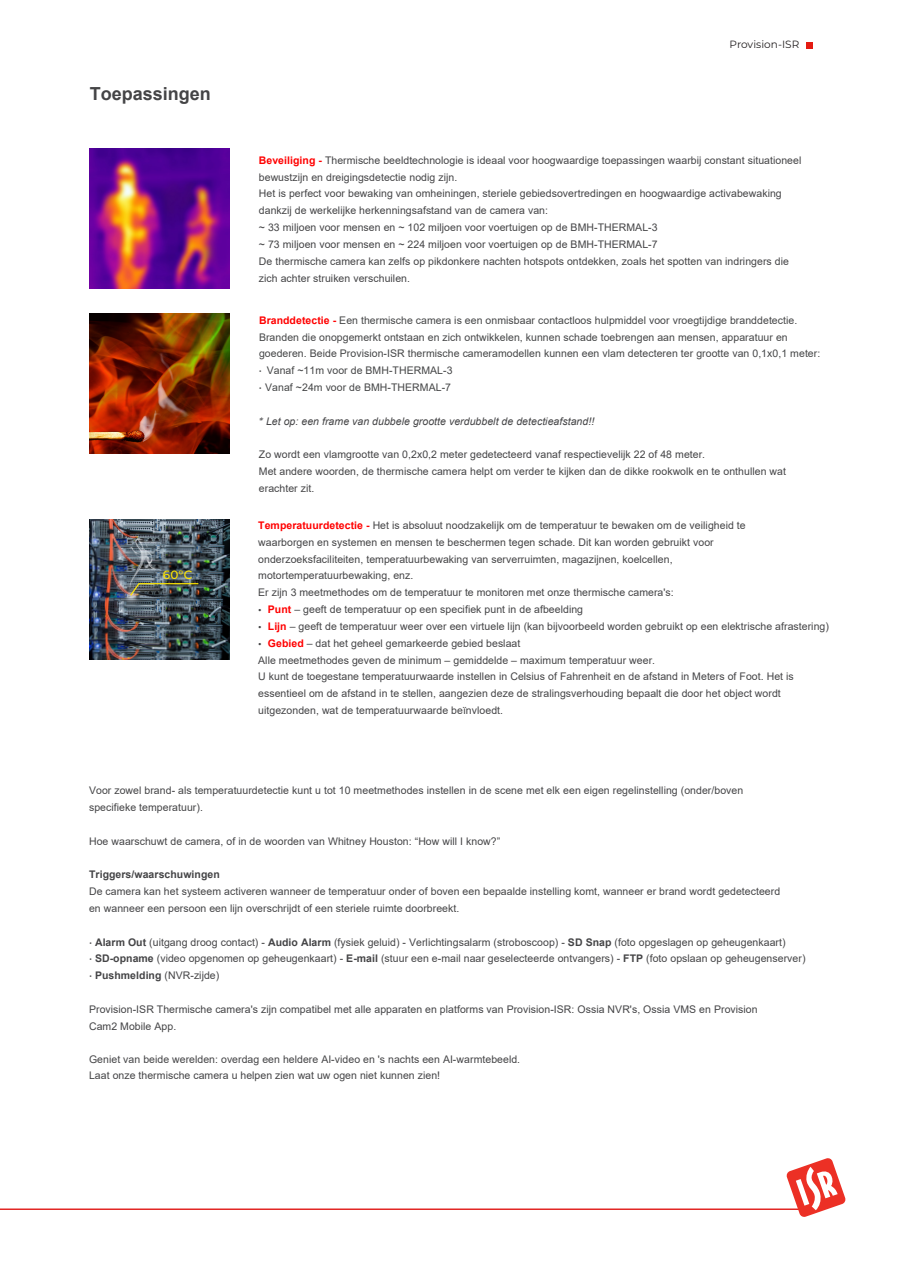
<style>
.page{position:relative;width:902px;height:1272px;background:#fff}
.page>*{position:absolute;margin:0;border:0;box-sizing:border-box;transform-origin:0 0}
.t1{font:700 18px "Arial";color:#444446}
._12_pt_dark{font:500 12px "Montserrat";color:#ffe601}
.body_7_dark{font:10.5px/16.8px "Arial";letter-spacing:.005em;color:#444446}
.body_7_dark-2{font:10.5px/16.8px "Arial";letter-spacing:.005em;color:#454647}
.body_7_dark-3{font:italic 10.5px "Arial";letter-spacing:.005em;color:#444446}
.body_7_dark-4{font:700 10.5px "Arial";letter-spacing:.005em;color:#444446}
.body_7_dark-5{font:10.5px "Montserrat";letter-spacing:.005em;color:#231f20}
.s1{font-weight:700;color:#f00}
.s2{font-family:"Montserrat"}
.s3{font-family:"Montserrat";font-weight:600}
.s4{font-weight:700}
.s5{font-family:"Montserrat";font-weight:400}
.s6{font-weight:400}
</style>
<div class="page">
<img style="left:90px;top:148px;width:140px;height:140px">
<img style="left:90px;top:313px;width:140px;height:141px">
<img style="left:89px;top:324px;width:113px;height:130px">
<img style="left:89px;top:519px;width:140px;height:140px">
<img style="left:113px;top:524px;width:49px;height:71px">
<svg style="left:114px;top:579px;width:33px;height:33px"></svg>
<svg style="left:129px;top:582px;width:70px;height:15px"></svg>
<div style="left:805px;top:42px;width:7px;height:6px;background:#e41b12"></div>
<hr style="left:0;top:1208px;width:810px;height:1px;background:#e22725">
<svg style="left:786px;top:1158px;width:59px;height:58px"></svg>
<p class="t1" style="left:90px;top:80px;width:123px">Toepassingen</p>
<p class="_12_pt_dark" style="left:163px;top:566px;width:31px">60°C</p>
<p class="body_7_dark-5" style="left:729px;top:37px;width:71px">Provision-ISR</p>
<p class="body_7_dark" style="left:259px;top:152px;width:544px"><span class="s1">Beveiliging -</span> Thermische beeldtechnologie is ideaal voor hoogwaardige toepassingen waarbij constant situationeel bewustzijn en dreigingsdetectie nodig zijn.<br>Het is perfect voor bewaking van omheiningen, steriele gebiedsovertredingen en hoogwaardige activabewaking dankzij de werkelijke herkenningsafstand van de camera van:<br>~ 33 miljoen voor mensen en ~ 102 miljoen voor voertuigen op de BMH-THERMAL-3<br>~ 73 miljoen voor mensen en ~ 224 miljoen voor voertuigen op de BMH-THERMAL-7<br>De thermische camera kan zelfs op pikdonkere nachten hotspots ontdekken, zoals het spotten van indringers die zich achter struiken verschuilen.</p>
<p class="body_7_dark-2" style="left:259px;top:311px;width:562px"><span class="s1">Branddetectie -</span> Een thermische camera is een onmisbaar contactloos hulpmiddel voor vroegtijdige branddetectie.<br>Branden die onopgemerkt ontstaan en zich ontwikkelen, kunnen schade toebrengen aan mensen, apparatuur en goederen. Beide Provision-ISR thermische cameramodellen kunnen een vlam detecteren ter grootte van 0,1x0,1 meter:</p>
<p class="body_7_dark-2" style="left:259px;top:362px;width:195px"><span class="s2">•</span> Vanaf ~11m voor de BMH-THERMAL-3</p>
<p class="body_7_dark-2" style="left:259px;top:379px;width:194px"><span class="s2">•</span> Vanaf ~24m voor de BMH-THERMAL-7</p>
<p class="body_7_dark-3" style="left:259px;top:414px;width:337px"><span class="s2">*</span> Let op: een frame van dubbele grootte verdubbelt de detectieafstand!!</p>
<p class="body_7_dark" style="left:259px;top:446px;width:528px">Zo wordt een vlamgrootte van 0,2x0,2 meter gedetecteerd vanaf respectievelijk 22 of 48 meter.<br>Met andere woorden, de thermische camera helpt om verder te kijken dan de dikke rookwolk en te onthullen wat erachter zit.</p>
<p class="body_7_dark" style="left:258px;top:517px;width:489px"><span class="s1">Temperatuurdetectie -</span> Het is absoluut noodzakelijk om de temperatuur te bewaken om de veiligheid te waarborgen en systemen en mensen te beschermen tegen schade. Dit kan worden gebruikt voor onderzoeksfaciliteiten, temperatuurbewaking van serverruimten, magazijnen, koelcellen, motortemperatuurbewaking, enz.</p>
<p class="body_7_dark" style="left:258px;top:584px;width:417px">Er zijn 3 meetmethodes om de temperatuur te monitoren met onze thermische camera's:</p>
<p class="body_7_dark" style="left:258px;top:601px;width:326px"><span class="s3">•</span> <span class="s1">Punt</span> – geeft de temperatuur op een specifiek punt in de afbeelding</p>
<p class="body_7_dark" style="left:258px;top:617px;width:572px"><span class="s3">•</span> <span class="s1">Lijn</span> – geeft de temperatuur weer over een virtuele lijn (kan bijvoorbeeld worden gebruikt op een elektrische afrastering)</p>
<p class="body_7_dark" style="left:258px;top:634px;width:263px"><span class="s3">•</span> <span class="s1">Gebied</span> – dat het geheel gemarkeerde gebied beslaat</p>
<p class="body_7_dark" style="left:258px;top:651px;width:537px">Alle meetmethodes geven de minimum – gemiddelde – maximum temperatuur weer.<br>U kunt de toegestane temperatuurwaarde instellen in Celsius of Fahrenheit en de afstand in Meters of Foot. Het is essentieel om de afstand in te stellen, aangezien deze de stralingsverhouding bepaalt die door het object wordt uitgezonden, wat de temperatuurwaarde beïnvloedt.</p>
<p class="body_7_dark" style="left:89px;top:782px;width:655px">Voor zowel brand- als temperatuurdetectie kunt u tot 10 meetmethodes instellen in de scene met elk een eigen regelinstelling (onder/boven specifieke temperatuur).</p>
<p class="body_7_dark" style="left:89px;top:832px;width:412px">Hoe waarschuwt de camera, of in de woorden van Whitney Houston: “How will I know?”</p>
<p class="body_7_dark" style="left:89px;top:866px;width:692px"><span class="s4">Triggers/waarschuwingen<br></span>De camera kan het systeem activeren wanneer de temperatuur onder of boven een bepaalde instelling komt, wanneer er brand wordt gedetecteerd en wanneer een persoon een lijn overschrijdt of een steriele ruimte doorbreekt.</p>
<p class="body_7_dark" style="left:89px;top:933px;width:698px"><span class="s2">•</span> <span class="s4">Alarm Out</span> (uitgang droog contact) - <span class="s4">Audio Alarm</span> (fysiek geluid) - Verlichtingsalarm (stroboscoop) - <span class="s4">SD Snap</span> (foto opgeslagen op geheugenkaart)</p>
<p class="body_7_dark" style="left:89px;top:950px;width:718px"><span class="s2">•</span> <span class="s4">SD-opname</span> (video opgenomen op geheugenkaart) - <span class="s4">E-mail</span> (stuur een e-mail naar geselecteerde ontvangers) - <span class="s4">FTP</span> (foto opslaan op geheugenserver)</p>
<p class="body_7_dark-4" style="left:89px;top:968px;width:132px"><span class="s5">•</span> Pushmelding <span class="s6">(NVR-zijde)</span></p>
<p class="body_7_dark" style="left:89px;top:1000px;width:670px">Provision-ISR Thermische camera's zijn compatibel met alle apparaten en platforms van Provision-ISR: Ossia NVR's, Ossia VMS en Provision<br>Cam2 Mobile App.</p>
<p class="body_7_dark" style="left:89px;top:1051px;width:432px;line-height:16px">Geniet van beide werelden: overdag een heldere AI-video en 's nachts een AI-warmtebeeld.<br>Laat onze thermische camera u helpen zien wat uw ogen niet kunnen zien!</p>
</div>
